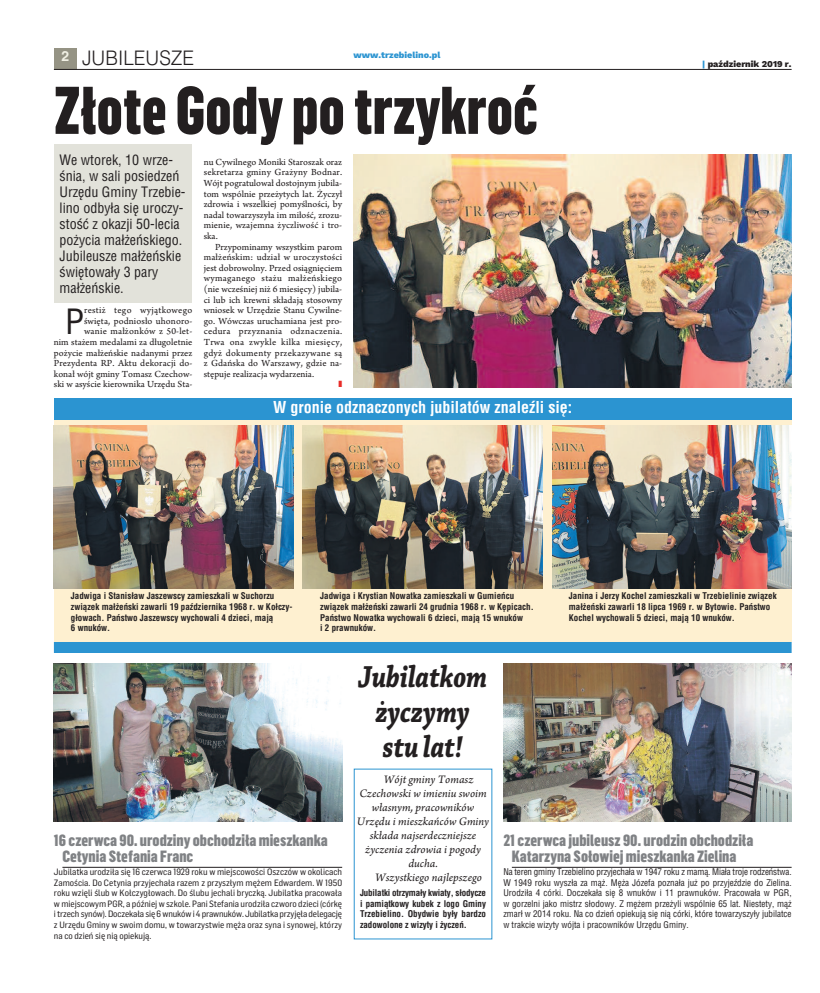
<style>
.page{position:relative;width:820px;height:993px;background:#fff}
.page>*{position:absolute;margin:0;border:0;box-sizing:border-box;transform-origin:0 0}
.t1{font:900 66px "Flama Condensed";color:#231f20;scale:.9 1}
.t2{font:33.9px "Switzerland Condensed";color:#231f20}
.t3{font:italic 700 32px/35px "Chaparral Pro";color:#231f20;text-align:center;scale:.8 1}
.t4{font:300 20px "Switzerland";color:#231f20;scale:.95 1}
.t5{font:900 16px/16px "Flama Condensed";color:#808285}
.t6{font:700 16px "Switzerland Condensed";color:#fff}
.t7{font:14px/16px "Switzerland Condensed";color:#231f20}
.t8{font:12px "Arno Pro Italic Sm Text";color:#231f20}
.t9{font:9.8px/10.6px "Arno Pro Sm Text";color:#231f20;text-align:justify}
.t10{font:700 9px/10.6px "Switzerland Condensed";color:#231f20}
.t11{font:9px/10.6px "Flama Semicondensed Basic";color:#231f20;text-align:justify}
.t12{font:9px/10.6px "Switzerland Condensed";color:#231f20;text-align:justify}
.t13{font:800 9px "Work Sans";color:#2b94d1}
.t14{font:800 9px "Work Sans";color:#231f20}
.s1{color:#2b94d1}
</style>
<div class="page">
<div style="left:54px;top:143px;width:138px;height:159px;background:#e2e2da"></div>
<div style="left:54px;top:48px;width:23px;height:21px;background:#959384"></div>
<hr style="left:54px;top:69px;width:737px;height:1px;background:#231f20">
<div style="left:54px;top:398px;width:737px;height:243px;background:#fef0d0"></div>
<img style="left:54px;top:663px;width:288px;height:158px">
<hr style="left:62px;top:866px;width:280px;height:1px;background:#231f20">
<img style="left:503px;top:663px;width:288px;height:158px">
<hr style="left:511px;top:866px;width:280px;height:1px;background:#231f20">
<div style="left:54px;top:641px;width:737px;height:11px;background:#2b94d1"></div>
<img style="left:353px;top:154px;width:438px;height:233px">
<div style="left:54px;top:398px;width:737px;height:21px;background:#2b94d1"></div>
<img style="left:54px;top:425px;width:239px;height:163px">
<img style="left:303px;top:425px;width:239px;height:163px">
<img style="left:552px;top:425px;width:239px;height:163px">
<h3 class="t4" style="left:61px;top:47px;width:141px"><sup>2</sup> JUBILEUSZE</h3>
<p class="t13" style="left:353px;top:51px;width:89px">www.trzebielino.pl</p>
<h1 class="t1" style="left:54px;top:87px;width:539px">Złote Gody po trzykroć</h1>
<h3 class="t7" style="left:60px;top:152px;width:127px">We wtorek, 10 wrze&shy;śnia, w sali posiedzeń<br>Urzędu Gminy Trzebie&shy;lino odbyła się uroczy&shy;stość z okazji 50-lecia pożycia małżeńskiego.<br>Jubileusze małżeńskie świętowały 3 pary małżeńskie.</h3>
<h2 class="t2" style="left:65px;top:303px;width:20px">P</h2>
<p class="t9" style="left:54px;top:306px;width:140px;text-align:right">restiż tego wyjątkowego<br>święta, podniosło uhonoro-<br>wanie małżonków z 50-let-<br>nim stażem medalami za długoletnie pożycie małżeńskie nadanymi przez<br>Prezydenta RP. Aktu dekoracji do&shy;konał wójt gminy Tomasz Czechow&shy;ski w asyście kierownika Urzędu Sta-</p>
<p class="t9" style="left:204px;top:157px;width:140px">nu Cywilnego Moniki Staroszak oraz sekretarza gminy Grażyny Bodnar.<br>Wójt pogratulował dostojnym jubila&shy;tom wspólnie przeżytych lat. Życzył zdrowia i wszelkiej pomyślności, by nadal towarzyszyła im miłość, zrozu&shy;mienie, wzajemna życzliwość i tro&shy;ska.</p>
<p class="t9" style="left:204px;top:242px;width:140px;text-indent:11px">Przypominamy wszystkim parom małżeńskim: udział w uroczystości jest dobrowolny. Przed osiągnięciem wymaganego stażu małżeńskiego (nie wcześniej niż 6 miesięcy) jubila&shy;ci lub ich krewni składają stosowny wniosek w Urzędzie Stanu Cywilne&shy;go. Wówczas uruchamiana jest pro&shy;cedura przyznania odznaczenia.<br>Trwa ona zwykle kilka miesięcy, gdyż dokumenty przekazywane są z Gdańska do Warszawy, gdzie na&shy;stępuje realizacja wydarzenia.</p>
<h3 class="t6" style="left:273px;top:398px;width:300px">W gronie odznaczonych jubilatów znaleźli się:</h3>
<p class="t14" style="left:701px;top:60px;width:91px"><span class="s1">|</span> październik 2019 r.</p>
<p class="t10" style="left:71px;top:590px;width:223px">Jadwiga i Stanisław Jaszewscy zamieszkali w Suchorzu związek małżeński zawarli 19 października 1968 r. w Kołczy&shy;głowach. Państwo Jaszewscy wychowali 4 dzieci, mają<br>6 wnuków.</p>
<p class="t10" style="left:320px;top:590px;width:215px">Jadwiga i Krystian Nowatka zamieszkali w Gumieńcu związek małżeński zawarli 24 grudnia 1968 r. w Kępicach.<br>Państwo Nowatka wychowali 6 dzieci, mają 15 wnuków<br>i 2 prawnuków.</p>
<p class="t10" style="left:568px;top:590px;width:209px">Janina i Jerzy Kochel zamieszkali w Trzebielinie związek małżeński zawarli 18 lipca 1969 r. w Bytowie. Państwo<br>Kochel wychowali 5 dzieci, mają 10 wnuków.</p>
<h3 class="t5" style="left:62px;top:832px;width:267px;text-indent:-9px">16 czerwca 90. urodziny obchodziłamieszkanka<br>Cetynia Stefania Franc</h3>
<p class="t11" style="left:54px;top:866px;width:290px">Jubilatka urodziła się 16 czerwca 1929 roku w miejscowości Oszczów w okolicach Zamościa. Do Cetynia przyjechała razem z przyszłym mężem Edwardem. W 1950 roku wzięli ślub w Kołczygłowach. Do ślubu jechali bryczką. Jubilatka pracowała wmiejscowymPGR, a późniejwszkole. Pani Stefania urodziła czworo dzieci (córkę itrzech synów).Doczekała się 6wnukówi 4 prawnuków. Jubilatka przyjęła delegację z Urzędu Gminy w swoim domu, w towarzystwie męża oraz syna i synowej, którzy na co dzień się nią opiekują.</p>
<h3 class="t3" style="left:358px;top:661px;width:163px">Jubilatkom życzymy stu lat!</h3>
<p class="t8" style="left:383px;top:775px;width:91px">Wójt gminy Tomasz</p>
<p class="t8" style="left:359px;top:789px;width:129px">Czechowski w imieniu swoim</p>
<p class="t8" style="left:371px;top:803px;width:104px">własnym, pracowników</p>
<p class="t8" style="left:357px;top:817px;width:134px">Urzędu i mieszkańców Gminy</p>
<p class="t8" style="left:369px;top:831px;width:108px">składa najserdeczniejsze</p>
<p class="t8" style="left:365px;top:845px;width:117px">życzenia zdrowia i pogody</p>
<p class="t8" style="left:408px;top:859px;width:31px">ducha.</p>
<p class="t8" style="left:375px;top:873px;width:108px">Wszystkiego najlepszego</p>
<p class="t10" style="left:360px;top:887px;width:127px;text-align:justify">Jubilatki otrzymały kwiaty, słodycze i pamiątkowy kubek z logo Gminy Trzebielino. Obydwie były bardzo zadowolone z wizyty i życzeń.</p>
<h3 class="t5" style="left:503px;top:832px;width:251px;text-align:center">21 czerwca jubileusz 90. urodzin obchodziła<br>Katarzyna Sołowiejmieszkanka Zielina</h3>
<p class="t12" style="left:503px;top:866px;width:290px">Na teren gminy Trzebielino przyjechała w 1947 roku z mamą. Miała troje rodzeństwa.<br>W 1949 roku wyszła za mąż. Męża Józefa poznała już po przyjeździe do Zielina.<br>Urodziła 4 córki. Doczekała się 8 wnuków i 11 prawnuków. Pracowała w PGR, w gorzelni jako mistrz słodowy. Z mężem przeżyli wspólnie 65 lat. Niestety, mąż zmarł w 2014 roku. Na co dzień opiekują się nią córki, które towarzyszyły jubilatce w trakcie wizyty wójta i pracowników Urzędu Gminy.</p>
</div>
